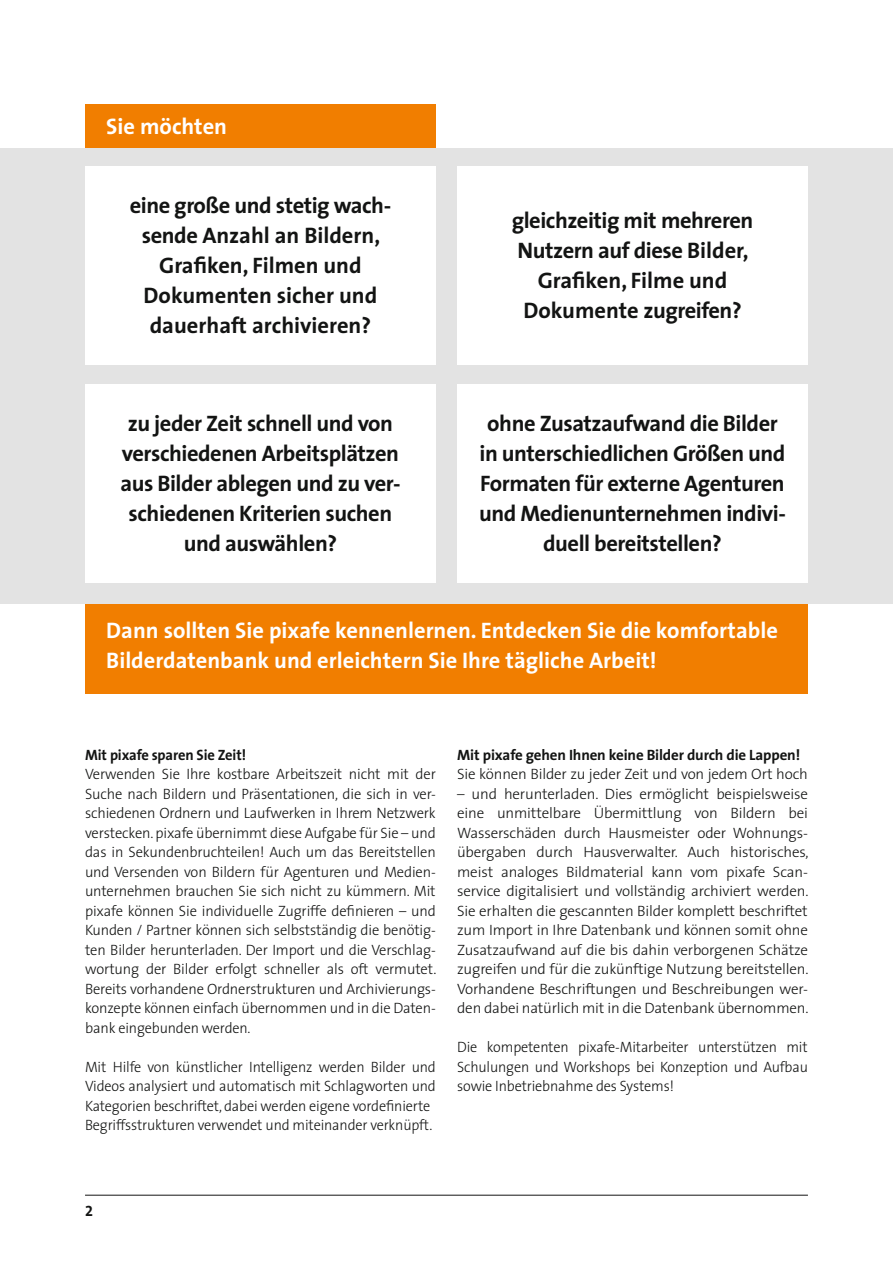
<style>
.page{position:relative;width:893px;height:1263px;background:#fff}
.page>*{position:absolute;margin:0;border:0;box-sizing:border-box;transform-origin:0 0}
.t1{font:700 22.5px/30px "The Sans SN";letter-spacing:-.02em;color:#131413;text-align:center}
.t2{font:700 22.5px/30px "The Sans SN";color:#fff}
.t3{font:700 22.5px/30px "The Sans SN";color:#131413;text-align:center}
.t4{font:300 15px/19.5px "The Sans SN";letter-spacing:-.01em;color:#131413;text-align:justify}
.t5{font:300 15px/19.5px "The Sans SN";letter-spacing:-.01em;color:#131413;scale:.95 1}
.t6{font:700 15px "The Sans SN";letter-spacing:-.01em;color:#131413}
</style>
<div class="page">
<div style="left:85px;top:104px;width:351px;height:89px;background:#f17e00"></div>
<div style="left:0;top:149px;width:893px;height:455px;background:#e3e3e3"></div>
<div style="left:85px;top:604px;width:723px;height:89px;background:#f17e00"></div>
<div style="left:85px;top:166px;width:351px;height:199px;background:#fff"></div>
<div style="left:85px;top:384px;width:351px;height:199px;background:#fff"></div>
<div style="left:457px;top:384px;width:351px;height:199px;background:#fff"></div>
<div style="left:457px;top:166px;width:351px;height:199px;background:#fff"></div>
<hr style="left:85px;top:1195px;width:723px;height:1px;background:#131413">
<h1 class="t2" style="left:106px;top:111px;width:122px">Sie möchten</h1>
<h1 class="t3" style="left:130px;top:190px;width:263px">eine große und stetig wach&shy;sende Anzahl an Bildern,<br>Grafiken, Filmen und<br>Dokumenten sicher und dauerhaft archivieren?</h1>
<h1 class="t1" style="left:120px;top:408px;width:282px">zu jeder Zeit schnell und von verschiedenen Arbeitsplätzen aus Bilder ablegen und zu ver&shy;schiedenen Kriterien suchen und auswählen?</h1>
<h1 class="t1" style="left:512px;top:205px;width:243px">gleichzeitig mit mehreren<br>Nutzern auf diese Bilder,<br>Grafiken, Filme und<br>Dokumente zugreifen?</h1>
<h1 class="t1" style="left:479px;top:408px;width:308px">ohne Zusatzaufwand die Bilder in unterschiedlichen Größen und<br>Formaten für externe Agenturen und Medienunternehmen indivi&shy;duell bereitstellen?</h1>
<h1 class="t2" style="left:106px;top:615px;width:673px">Dann sollten Sie pixafe kennenlernen. Entdecken Sie die komfortable<br>Bilderdatenbank und erleichtern Sie Ihre tägliche Arbeit!</h1>
<p class="t6" style="left:85px;top:742px;width:163px">Mit pixafe sparen Sie Zeit!</p>
<p class="t4" style="left:85px;top:764px;width:353px">Verwenden Sie Ihre kostbare Arbeitszeit nicht mit der Suche nach Bildern und Präsentationen, die sich in ver&shy;schiedenen Ordnern und Laufwerken in Ihrem Netzwerk verstecken. pixafe übernimmt diese Aufgabe für Sie – und das in Sekundenbruchteilen! Auch um das Bereitstellen und Versenden von Bildern für Agenturen und Medien&shy;unternehmen brauchen Sie sich nicht zu kümmern. Mit pixafe können Sie individuelle Zugriffe definieren – und Kunden / Partner können sich selbstständig die benötig&shy;ten Bilder herunterladen. Der Import und die Verschlag&shy;wortung der Bilder erfolgt schneller als oft vermutet.<br>Bereits vorhandene Ordnerstrukturen und Archivierungs&shy;konzepte können einfach übernommen und in die Daten&shy;bank eingebunden werden.</p>
<p class="t5" style="left:85px;top:1056px;width:371px">Mit Hilfe von künstlicher Intelligenz werden Bilder und Videos analysiert und automatisch mit Schlagworten und Kategorien beschriftet, dabei werden eigene vordefinierte Begriffsstrukturen verwendet und miteinander verknüpft.</p>
<p class="t6" style="left:457px;top:742px;width:345px">Mit pixafe gehen Ihnen keine Bilder durch die Lappen!</p>
<p class="t4" style="left:457px;top:764px;width:352px">Sie können Bilder zu jeder Zeit und von jedem Ort hoch</p>
<p class="t4" style="left:457px;top:783px;width:353px">– und herunterladen. Dies ermöglicht beispielsweise eine unmittelbare Übermittlung von Bildern bei Wasserschäden durch Hausmeister oder Wohnungs&shy;übergaben durch Hausverwalter. Auch historisches, meist analoges Bildmaterial kann vom pixafe Scan&shy;service digitalisiert und vollständig archiviert werden.<br>Sie erhalten die gescannten Bilder komplett beschriftet zum Import in Ihre Datenbank und können somit ohne Zusatzaufwand auf die bis dahin verborgenen Schätze zugreifen und für die zukünftige Nutzung bereitstellen.<br>Vorhandene Beschriftungen und Beschreibungen wer&shy;den dabei natürlich mit in die Datenbank übernommen.</p>
<p class="t5" style="left:457px;top:1037px;width:371px;text-align:justify">Die kompetenten pixafe-Mitarbeiter unterstützen mit Schulungen und Workshops bei Konzeption und Aufbau sowie Inbetriebnahme des Systems!</p>
<p class="t6" style="left:85px;top:1198px;width:10px">2</p>
</div>
